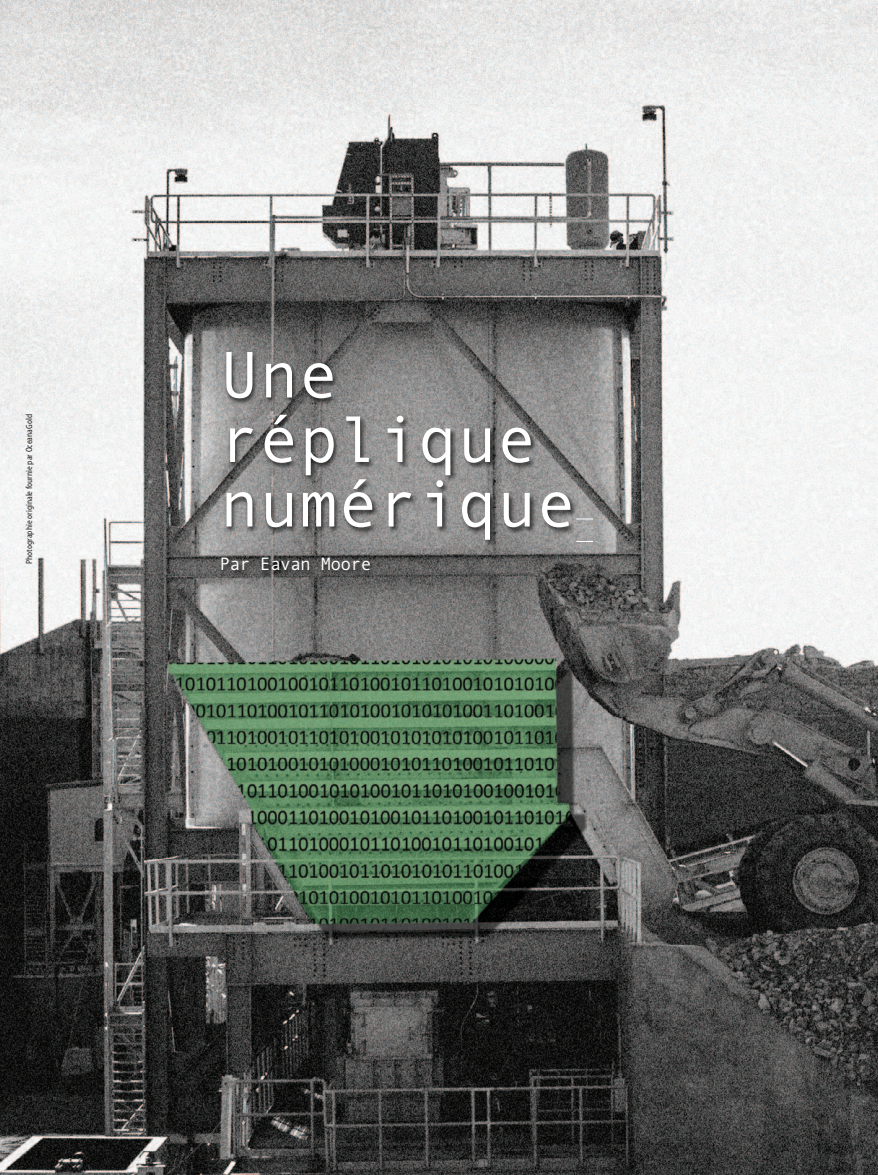
<style>
.page{position:relative;width:878px;height:1175px;background:#fff}
.page>*{position:absolute;margin:0;border:0;box-sizing:border-box;transform-origin:0 0}
.t1{font:66px/64.5px "Andale Mono";color:#fff}
.t2{font:18px "Andale Mono";letter-spacing:-.04em;color:#fff}
.t3{font:9px "D Myriad Rom Cn Rg";color:#231f20}
</style>
<div class="page">
<img style="left:0;top:0;width:878px;height:1174px">
<img style="left:196px;top:336px;width:427px;height:396px">
<svg style="left:576px;top:541px;width:17px;height:1px"></svg>
<svg style="left:576px;top:518px;width:17px;height:1px"></svg>
<p class="t3" style="left:26px;top:564px;width:151px;rotate:-90deg">Photographie originale fournie par OceanaGold</p>
<p class="t1" style="left:219px;top:349px;width:358px">Une réplique numérique</p>
<p class="t2" style="left:219px;top:557px;width:153px">Par Eavan Moore</p>
</div>
